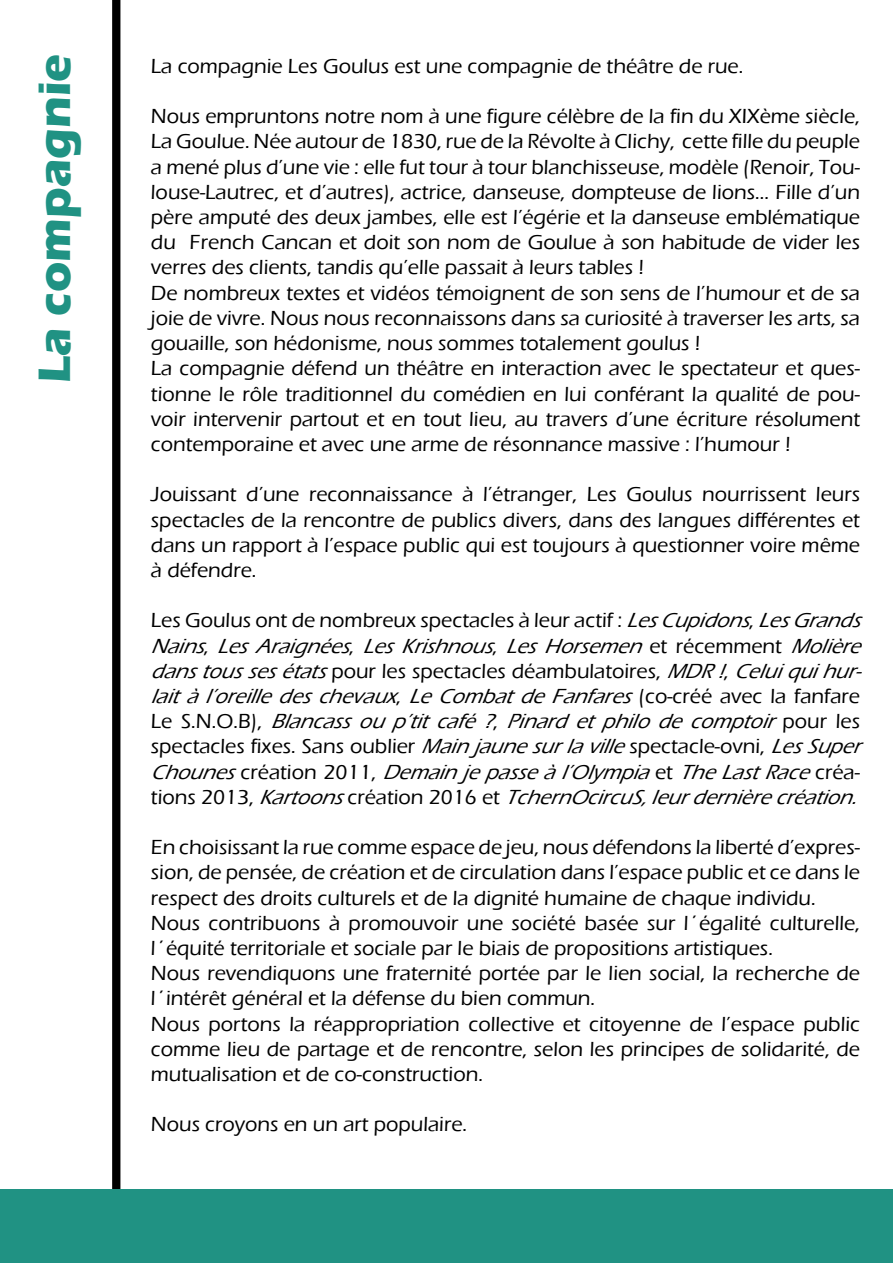
<style>
.page{position:relative;width:893px;height:1263px;background:#fff}
.page>*{position:absolute;margin:0;border:0;box-sizing:border-box;transform-origin:0 0}
.t1{font:700 46.8px "Eras ITC";color:#209283}
.t2{font:500 21px/25.2px "Eras ITC";color:#000}
.t3{font:italic 500 21px/25.2px "Eras ITC";color:#000}
.s1{font-style:normal}
</style>
<div class="page">
<div style="left:112px;top:0;width:8px;height:1263px;background:#000"></div>
<div style="left:0;top:1189px;width:893px;height:74px;background:#209283"></div>
<h1 class="t1" style="left:28px;top:383px;width:331px;rotate:-90deg">La compagnie</h1>
<p class="t2" style="left:151px;top:54px;width:594px">La compagnie Les Goulus est une compagnie de théâtre de rue.</p>
<p class="t2" style="left:151px;top:104px;width:711px">Nous empruntons notre nom à une figure célèbre de la fin du XIXème siècle, La Goulue. Née autour de 1830, rue de la Révolte à Clichy, cette fille du peuple a mené plus d’une vie : elle fut tour à tour blanchisseuse, modèle (Renoir, Tou&shy;louse-Lautrec, et d’autres), actrice, danseuse, dompteuse de lions… Fille d’un père amputé des deux jambes, elle est l’égérie et la danseuse emblématique du French Cancan et doit son nom de Goulue à son habitude de vider les verres des clients, tandis qu’elle passait à leurs tables !<br>De nombreux textes et vidéos témoignent de son sens de l’humour et de sa joie de vivre. Nous nous reconnaissons dans sa curiosité à traverser les arts, sa gouaille, son hédonisme, nous sommes totalement goulus !<br>La compagnie défend un théâtre en interaction avec le spectateur et ques&shy;tionne le rôle traditionnel du comédien en lui conférant la qualité de pou&shy;voir intervenir partout et en tout lieu, au travers d’une écriture résolument contemporaine et avec une arme de résonnance massive : l’humour !</p>
<p class="t2" style="left:151px;top:482px;width:711px;text-align:justify">Jouissant d’une reconnaissance à l’étranger, Les Goulus nourrissent leurs spectacles de la rencontre de publics divers, dans des langues différentes et dans un rapport à l’espace public qui est toujours à questionner voire même à défendre.</p>
<p class="t3" style="left:151px;top:608px;width:719px"><span class="s1">Les Goulus ont de nombreux spectacles à leur actif :</span> LesCupidons<span class="s1">,</span> LesGrands Nains<span class="s1">,</span> LesAraignées<span class="s1">,</span> LesKrishnous<span class="s1">,</span> LesHorsemen<span class="s1">e t r é c e m m e n t</span> Molière danstoussesétats<span class="s1">pour les spectacles déambulatoires,</span> MDR!<span class="s1">,</span> Celuiquihur&shy;laitàl’oreilledeschevaux<span class="s1">,</span> LeCombatdeFanfares<span class="s1">( c o - c r é é a v e c l a f a n f a r e L e S . N . O . B ) ,</span> Blancassoup’titcafé?<span class="s1">,</span> Pinardetphilodecomptoir<span class="s1">p o u r l e s spectacles fixes. Sans oublier</span> Mainjaunesurlaville<span class="s1">spectacle-ovni,</span> LesSuper Chounes<span class="s1">c r é a t i o n 2 0 1 1 ,</span> Demainjepasseàl’Olympia<span class="s1">e t</span> TheLastRace<span class="s1">c r é a - t i o n s 2 0 1 3 ,</span> Kartoons<span class="s1">c r é a t i o n 2 0 1 6 e t</span> TchernOcircuS,leurdernièrecréation.</p>
<p class="t2" style="left:151px;top:835px;width:711px">En choisissant la rue comme espace de jeu, nous défendons la liberté d’expres&shy;sion, de pensée, de création et de circulation dans l’espace public et ce dans le respect des droits culturels et de la dignité humaine de chaque individu.<br>Nous contribuons à promouvoir une société basée sur l´égalité culturelle, l´équité territoriale et sociale par le biais de propositions artistiques.<br>Nous revendiquons une fraternité portée par le lien social, la recherche de l´intérêt général et la défense du bien commun.<br>Nous portons la réappropriation collective et citoyenne de l’espace public comme lieu de partage et de rencontre, selon les principes de solidarité, de mutualisation et de co-construction.</p>
<p class="t2" style="left:151px;top:1112px;width:318px">Nous croyons en un art populaire.</p>
</div>
